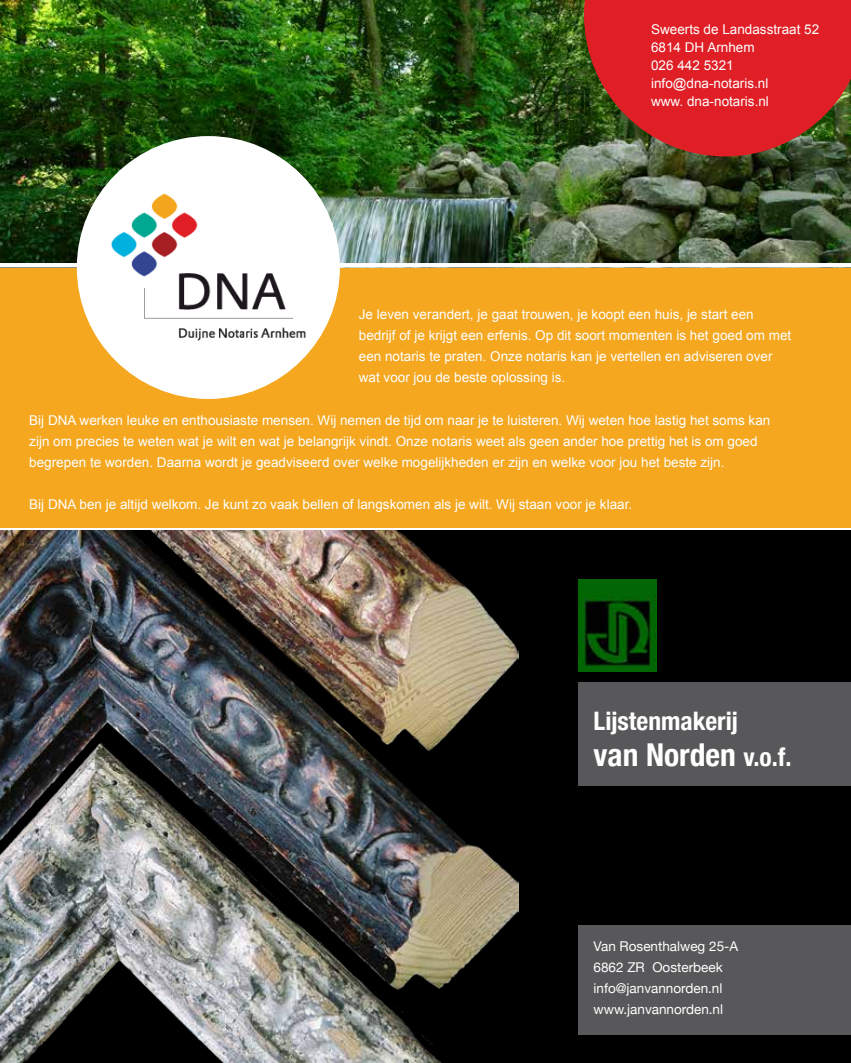
<style>
.page{position:relative;width:851px;height:1063px;background:#fff}
.page>*{position:absolute;margin:0;border:0;box-sizing:border-box;transform-origin:0 0}
.t1{font:700 condensed 31.5px "Helvetica Neue";color:#fff}
.t2{font:700 condensed 25.5px "Helvetica Neue";color:#fff}
.t3{font:13.5px/21px "Arial";color:#fff}
.t4{font:13.5px/21px "Helvetica Neue";color:#fff}
.s1{font-size:25.5px}
</style>
<div class="page">
<img style="left:0;top:0;width:850px;height:263px">
<div style="left:0;top:268px;width:850px;height:263px;background:#f4a71f"></div>
<div style="left:0;top:528px;width:850px;height:9px;background:#fff"></div>
<div style="left:77px;top:136px;width:263px;height:263px;background:#fff;border-radius:50%"></div>
<img style="left:111px;top:193px;width:195px;height:148px">
<svg style="left:584px;top:0;width:266px;height:156px;fill:#df1e25"></svg>
<div style="left:0;top:530px;width:850px;height:533px;background:#000"></div>
<img style="left:0;top:530px;width:518px;height:533px">
<img style="left:578px;top:579px;width:78px;height:93px">
<div style="left:578px;top:925px;width:272px;height:109px;background:#58585a"></div>
<div style="left:578px;top:683px;width:272px;height:103px;background:#58585a"></div>
<p class="t3" style="left:651px;top:21px;width:170px;line-height:18px">Sweerts de Landasstraat 52<br>6814 DH Arnhem<br>026 442 5321 info@dna-notaris.nl<br>www. dna-notaris.nl</p>
<p class="t3" style="left:359px;top:304px;width:434px">Je leven verandert, je gaat trouwen, je koopt een huis, je start een bedrijf of je krijgt een erfenis. Op dit soort momenten is het goed om met een notaris te praten. Onze notaris kan je vertellen en adviseren over wat voor jou de beste oplossing is.</p>
<p class="t3" style="left:29px;top:410px;width:742px">Bij DNA werken leuke en enthousiaste mensen. Wij nemen de tijd om naar je te luisteren. Wij weten hoe lastig het soms kan zijn om precies te weten wat je wilt en wat je belangrijk vindt. Onze notaris weet als geen ander hoe prettig het is om goed begrepen te worden. Daarna wordt je geadviseerd over welke mogelijkheden er zijn en welke voor jou het beste zijn.</p>
<p class="t3" style="left:29px;top:494px;width:604px">Bij DNA ben je altijd welkom. Je kunt zo vaak bellen of langskomen als je wilt. Wij staan voor je klaar.</p>
<h2 class="t2" style="left:593px;top:700px;width:146px">Lijstenmakerij</h2>
<h1 class="t1" style="left:593px;top:728px;width:199px">van Norden <span class="s1">v.o.f.</span></h1>
<p class="t4" style="left:593px;top:936px;width:146px">Van Rosenthalweg 25-A<br>6862 ZR Oosterbeek info@janvannorden.nl www.janvannorden.nl</p>
</div>
